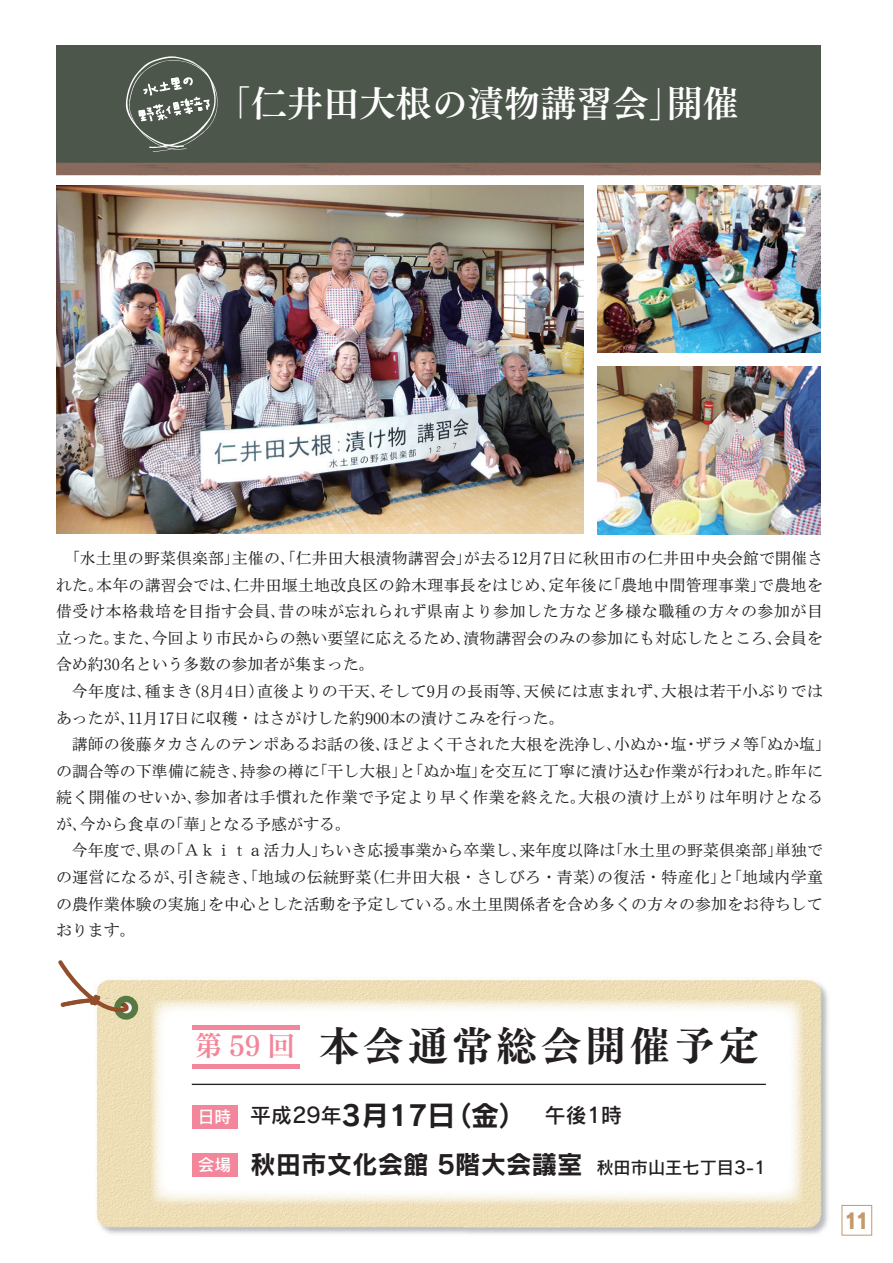
<style>
.page{position:relative;width:893px;height:1263px;background:#fff}
.page>*{position:absolute;margin:0;border:0;box-sizing:border-box;transform-origin:0 0}
.t1{font:40.35px "Tsuku Min Pro E";letter-spacing:.1em;color:#231f20}
.t2{font:36.15px "Tsuku Min Pro B";color:#fff}
.t3{font:27.45px "Tsuku Min Pro B";color:#f3869a}
.t4{font:25.5px "Rodin Pro B";color:#231f20}
.t5{font:21.3px "Rodin Pro EB";color:#c39a6b;scale:.9 1}
.t6{font:20.85px "Rodin Pro DB";color:#231f20}
.t7{font:15.9px/26.5px "Rg P Hon Mincho Md 83 pv RKSJ H";letter-spacing:.005em;color:#231f20}
.s1{font-size:16.8px;color:#fff}
.s2{font-family:"Rodin Pro B";font-size:27.9px}
.s3{font-family:"Rodin Pro DB";font-size:16.8px;color:#fff}
.s4{font-family:"Rodin Pro DB";font-size:17.25px}
</style>
<div class="page">
<img style="left:841px;top:1204px;width:32px;height:32px">
<img style="left:96px;top:979px;width:104px;height:255px">
<img style="left:200px;top:979px;width:628px;height:50px">
<img style="left:780px;top:1029px;width:48px;height:205px">
<img style="left:200px;top:1204px;width:580px;height:30px">
<div style="left:114px;top:996px;width:24px;height:24px;border:6px solid #597944;border-radius:50%"></div>
<svg style="left:58px;top:960px;width:78px;height:64px"></svg>
<img style="left:152px;top:999px;width:651px;height:205px">
<div style="left:56px;top:46px;width:765px;height:124px;background:#4c564a"></div>
<svg style="left:125px;top:56px;width:93px;height:96px"></svg>
<img style="left:56px;top:186px;width:527px;height:347px">
<img style="left:598px;top:186px;width:223px;height:167px">
<img style="left:598px;top:367px;width:223px;height:167px">
<svg style="left:56px;top:163px;width:765px;height:12px;background:#88695c"></svg>
<hr style="left:192px;top:1025px;width:108px;height:4px;background:#f3869a">
<hr style="left:192px;top:1064px;width:108px;height:4px;background:#f3869a">
<div style="left:192px;top:1105px;width:45px;height:23px;background:#f3869a"></div>
<div style="left:192px;top:1153px;width:45px;height:24px;background:#f3869a"></div>
<hr style="left:192px;top:1084px;width:574px;height:1px;background:#231f20">
<div style="left:842px;top:1205px;width:30px;height:30px;background:#fff;border:1px solid #c39a6b"></div>
<h2 class="t2" style="left:215px;top:75px;width:526px">「仁井田大根の漬物講習会」開催</h2>
<p class="t7" style="left:56px;top:545px;width:776px">　「水土里の野菜倶楽部」主催の、「仁井田大根漬物講習会」が去る12月7日に秋田市の仁井田中央会館で開催された。本年の講習会では、仁井田堰土地改良区の鈴木理事長をはじめ、定年後に「農地中間管理事業」で農地を借受け本格栽培を目指す会員、昔の味が忘れられず県南より参加した方など多様な職種の方々の参加が目立った。また、今回より市民からの熱い要望に応えるため、漬物講習会のみの参加にも対応したところ、会員を含め約30名という多数の参加者が集まった。<br>　今年度は、種まき（8月4日）直後よりの干天、そして9月の長雨等、天候には恵まれず、大根は若干小ぶりではあったが、11月17日に収穫・はさがけした約900本の漬けこみを行った。<br>　講師の後藤タカさんのテンポあるお話の後、ほどよく干された大根を洗浄し、小ぬか・塩・ザラメ等「ぬか塩」の調合等の下準備に続き、持参の樽に「干し大根」と「ぬか塩」を交互に丁寧に漬け込む作業が行われた。昨年に続く開催のせいか、参加者は手慣れた作業で予定より早く作業を終えた。大根の漬け上がりは年明けとなるが、今から食卓の「華」となる予感がする。<br>　今年度で、県の「Ａｋｉｔａ活力人」ちいき応援事業から卒業し、来年度以降は「水土里の野菜倶楽部」単独での運営になるが、引き続き、「地域の伝統野菜（仁井田大根・さしびろ・青菜）の復活・特産化」と「地域内学童の農作業体験の実施」を中心とした活動を予定している。水土里関係者を含め多くの方々の参加をお待ちしております。</p>
<h3 class="t3" style="left:195px;top:1024px;width:101px">第59回</h3>
<h1 class="t1" style="left:319px;top:1014px;width:442px">本会通常総会開催予定</h1>
<h3 class="t6" style="left:198px;top:1101px;width:426px"><span class="s1">日時</span> 平成29年<span class="s2">3月17日（金）　</span>午後1時</h3>
<h3 class="t4" style="left:198px;top:1147px;width:570px"><span class="s3">会場</span> 秋田市文化会館 5階大会議室 <span class="s4">秋田市山王七丁目3-1</span></h3>
<h3 class="t5" style="left:845px;top:1206px;width:29px">11</h3>
</div>
